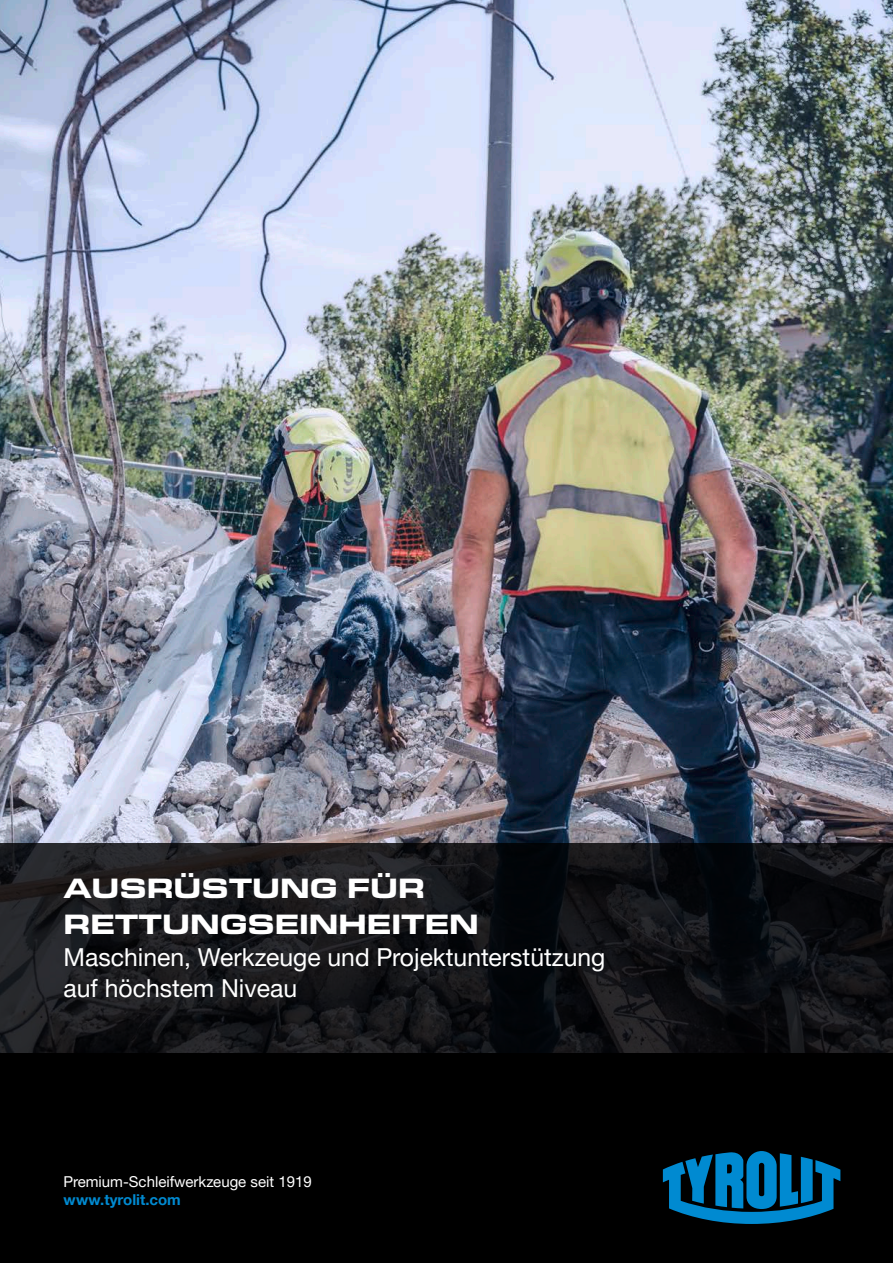
<style>
.page{position:relative;width:893px;height:1263px;background:#fff}
.page>*{position:absolute;margin:0;border:0;box-sizing:border-box;transform-origin:0 0}
.t1{font:700 expanded 28.5px/36px "Eurostile Next W1 G";color:#fff}
.t2{font:24.75px/31.5px "Helvetica Neue LTW1 G";color:#fff}
.t3{font:15px "Helvetica Neue LTW1 G";color:#fff}
.t4{font:700 15px "Helvetica Neue LTW1 G";color:#008ad1}
</style>
<div class="page">
<img style="left:0;top:0;width:893px;height:843px">
<div style="left:0;top:1053px;width:893px;height:210px;background:#000"></div>
<svg style="left:0;top:843px;width:893px;height:210px;background:#131417"></svg>
<svg style="left:663px;top:1151px;width:177px;height:73px"></svg>
<p class="t1" style="left:64px;top:870px;width:417px">AUSRÜSTUNG FÜR<br>RETTUNGSEINHEITEN</p>
<p class="t2" style="left:64px;top:941px;width:543px">Maschinen, Werkzeuge und Projektunterstützung auf höchstem Niveau</p>
<p class="t3" style="left:64px;top:1172px;width:250px">Premium-Schleifwerkzeuge seit 1919</p>
<p class="t4" style="left:64px;top:1190px;width:119px">www.tyrolit.com</p>
</div>
